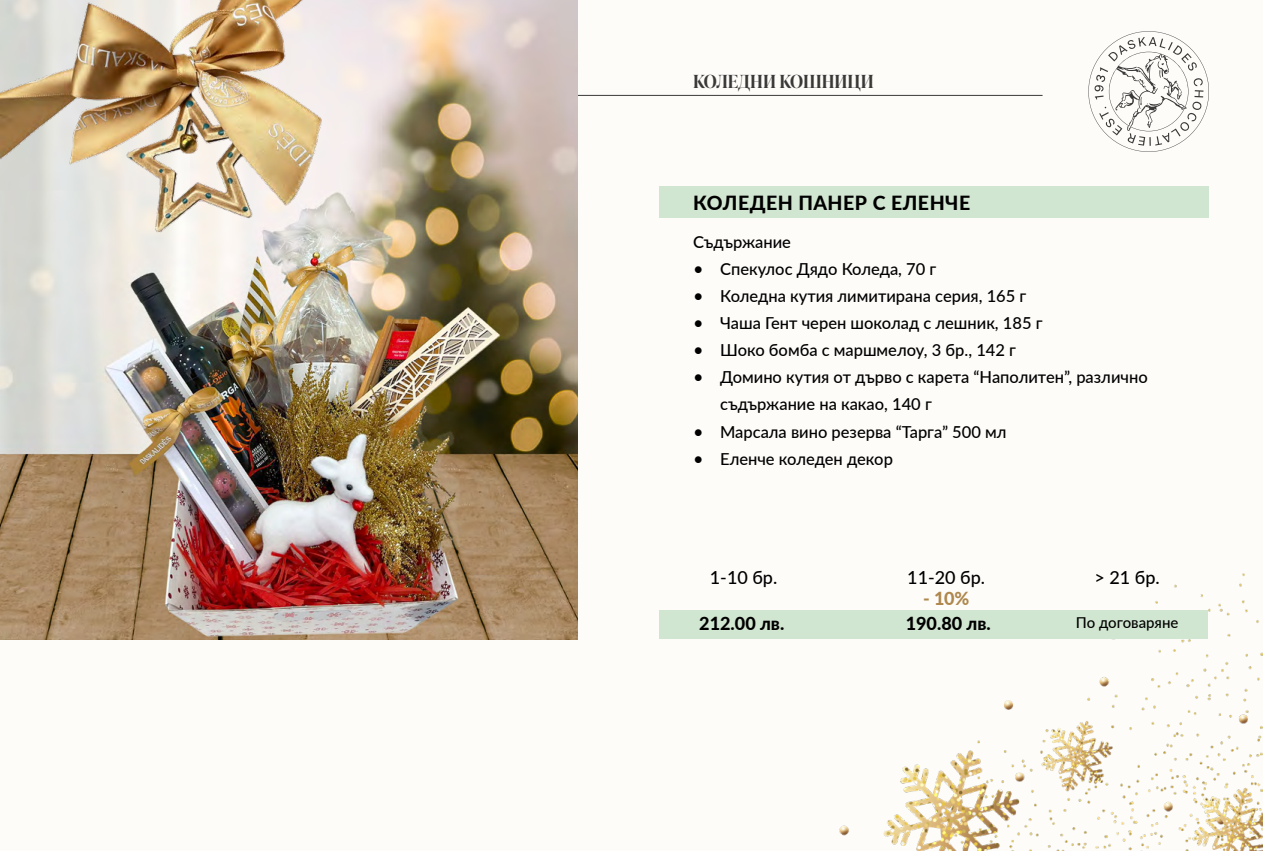
<style>
.page{position:relative;width:1263px;height:851px;background:#fff}
.page>*{position:absolute;margin:0;border:0;box-sizing:border-box;transform-origin:0 0}
.t1{font:800 19.5px "Lato";letter-spacing:.025em;color:#000}
.t2{font:500 18px "Lato";color:#000}
.t3{font:800 18px "Lato";color:#000}
.t4{font:600 18px "Ivy Presto Display";color:#3a3938}
.t5{font:800 18px "Lato";color:#af874c}
.t6{font:500 16.5px/27px "Lato";color:#000}
.t7{font:500 15px "Lato";color:#000}
.s1{font-weight:400;font-size:18px}
</style>
<div class="page">
<div style="left:0;top:0;width:1263px;height:850px;background:#fdfcf9"></div>
<svg style="left:1088px;top:31px;width:121px;height:121px"></svg>
<hr style="left:366px;top:95px;width:676px;height:1px;background:#3a3938">
<img style="left:388px;top:267px;width:875px;height:583px">
<img style="left:0;top:0;width:577px;height:639px">
<img style="left:0;top:0;width:447px;height:335px">
<div style="left:659px;top:186px;width:550px;height:31px;background:#d1e6d1"></div>
<div style="left:659px;top:610px;width:549px;height:29px;background:#d1e6d1"></div>
<p class="t4" style="left:693px;top:68px;width:182px">КОЛЕДНИ КОШНИЦИ</p>
<p class="t1" style="left:693px;top:188px;width:279px">КОЛЕДЕН ПАНЕР С ЕЛЕНЧЕ</p>
<p class="t6" style="left:693px;top:228px;width:99px">Съдържание</p>
<p class="t6" style="left:693px;top:255px;width:245px"><span class="s1">•</span> Спекулос Дядо Коледа, 70 г</p>
<p class="t6" style="left:693px;top:282px;width:335px"><span class="s1">•</span> Коледна кутия лимитирана серия, 165 г</p>
<p class="t6" style="left:693px;top:309px;width:351px"><span class="s1">•</span> Чаша Гент черен шоколад с лешник, 185 г</p>
<p class="t6" style="left:693px;top:336px;width:324px"><span class="s1">•</span> Шоко бомба с маршмелоу, 3 бр., 142 г</p>
<p class="t6" style="left:720px;top:363px;width:429px;text-indent:-27px"><span class="s1">•</span> Домино кутия от дърво с карета “Наполитен”, различно съдържание на какао, 140 г</p>
<p class="t6" style="left:693px;top:417px;width:315px"><span class="s1">•</span> Марсала вино резерва “Тарга” 500 мл</p>
<p class="t6" style="left:693px;top:444px;width:201px"><span class="s1">•</span> Еленче коледен декор</p>
<p class="t2" style="left:710px;top:564px;width:69px">1-10 бр.</p>
<p class="t2" style="left:907px;top:564px;width:79px">11-20 бр.</p>
<p class="t5" style="left:923px;top:585px;width:48px">- 10%</p>
<p class="t2" style="left:1094px;top:564px;width:67px">&gt; 21 бр.</p>
<p class="t3" style="left:699px;top:610px;width:86px">212.00 лв.</p>
<p class="t3" style="left:906px;top:610px;width:86px">190.80 лв.</p>
<p class="t7" style="left:1076px;top:611px;width:104px">По договаряне</p>
</div>
